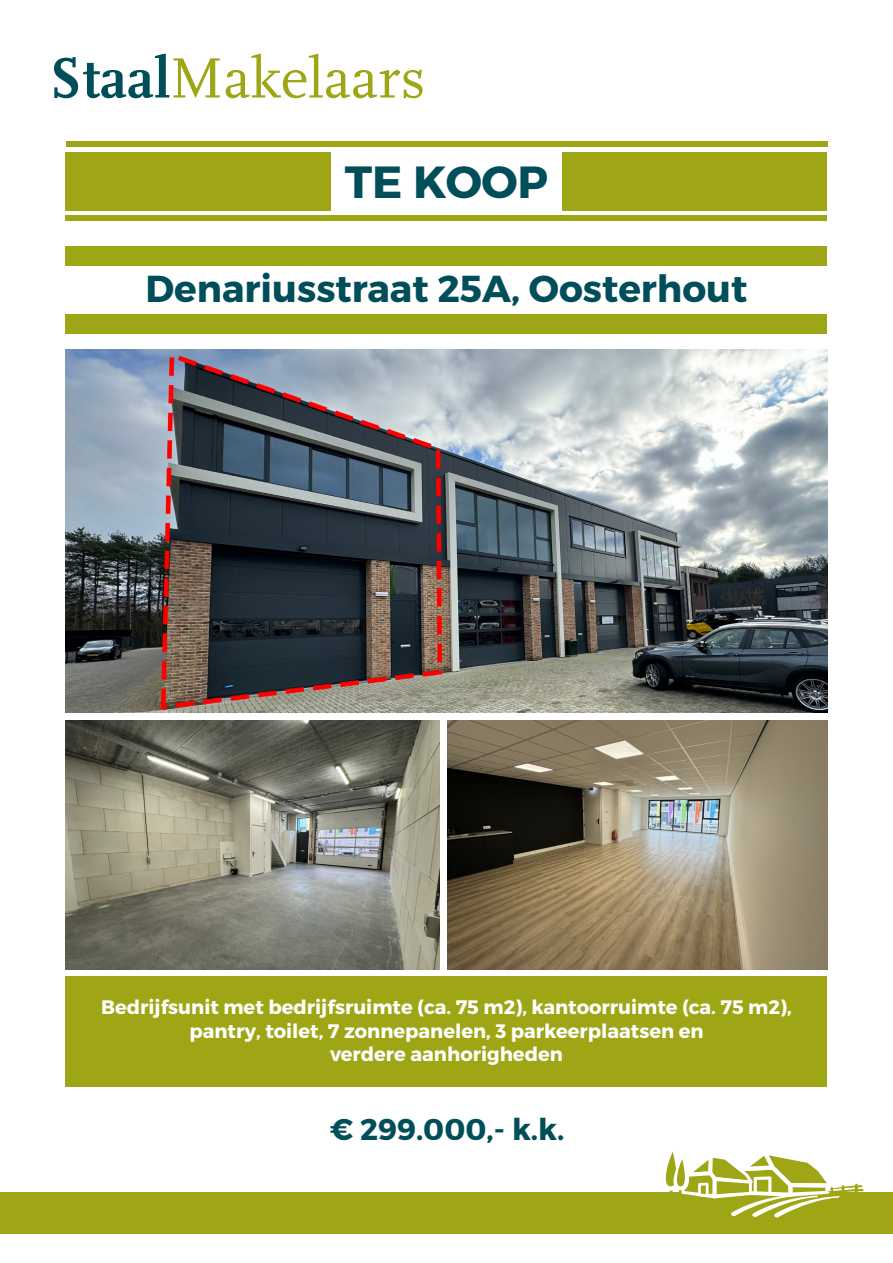
<style>
.page{position:relative;width:893px;height:1263px;background:#fff}
.page>*{position:absolute;margin:0;border:0;box-sizing:border-box;transform-origin:0 0}
.t1{font:700 45px "Montserrat";letter-spacing:-.005em;color:#004e59}
.t2{font:700 37.5px "Montserrat";color:#004e59}
.t3{font:700 30px "Montserrat";color:#004e59}
.t4{font:700 19.5px "Montserrat";color:#fff}
</style>
<div class="page">
<div style="left:0;top:1192px;width:893px;height:42px;background:#9ea615"></div>
<svg style="left:54px;top:54px;width:166px;height:44px"></svg>
<svg style="left:226px;top:54px;width:197px;height:44px"></svg>
<svg style="left:665px;top:1151px;width:199px;height:67px"></svg>
<img style="left:66px;top:350px;width:761px;height:362px">
<img style="left:66px;top:721px;width:373px;height:248px">
<img style="left:448px;top:721px;width:379px;height:248px">
<div style="left:66px;top:152px;width:761px;height:58px;background:#9ea615"></div>
<div style="left:66px;top:976px;width:761px;height:110px;background:#9ea615"></div>
<div style="left:331px;top:139px;width:231px;height:82px;background:#fff"></div>
<div style="left:66px;top:141px;width:761px;height:6px;background:#9ea615"></div>
<div style="left:66px;top:215px;width:761px;height:6px;background:#9ea615"></div>
<div style="left:66px;top:315px;width:761px;height:19px;background:#9ea615"></div>
<div style="left:66px;top:246px;width:761px;height:19px;background:#9ea615"></div>
<p class="t1" style="left:345px;top:154px;width:205px">TE KOOP</p>
<p class="t2" style="left:146px;top:265px;width:603px">Denariusstraat 25A, Oosterhout</p>
<p class="t4" style="left:101px;top:995px;width:692px">Bedrijfsunit met bedrijfsruimte (ca. 75 m2), kantoorruimte (ca. 75 m2),</p>
<p class="t4" style="left:189px;top:1019px;width:516px">pantry, toilet, 7 zonnepanelen, 3 parkeerplaatsen en</p>
<p class="t4" style="left:330px;top:1042px;width:234px">verdere aanhorigheden</p>
<p class="t3" style="left:330px;top:1110px;width:236px">€ 299.000,- k.k.</p>
</div>
